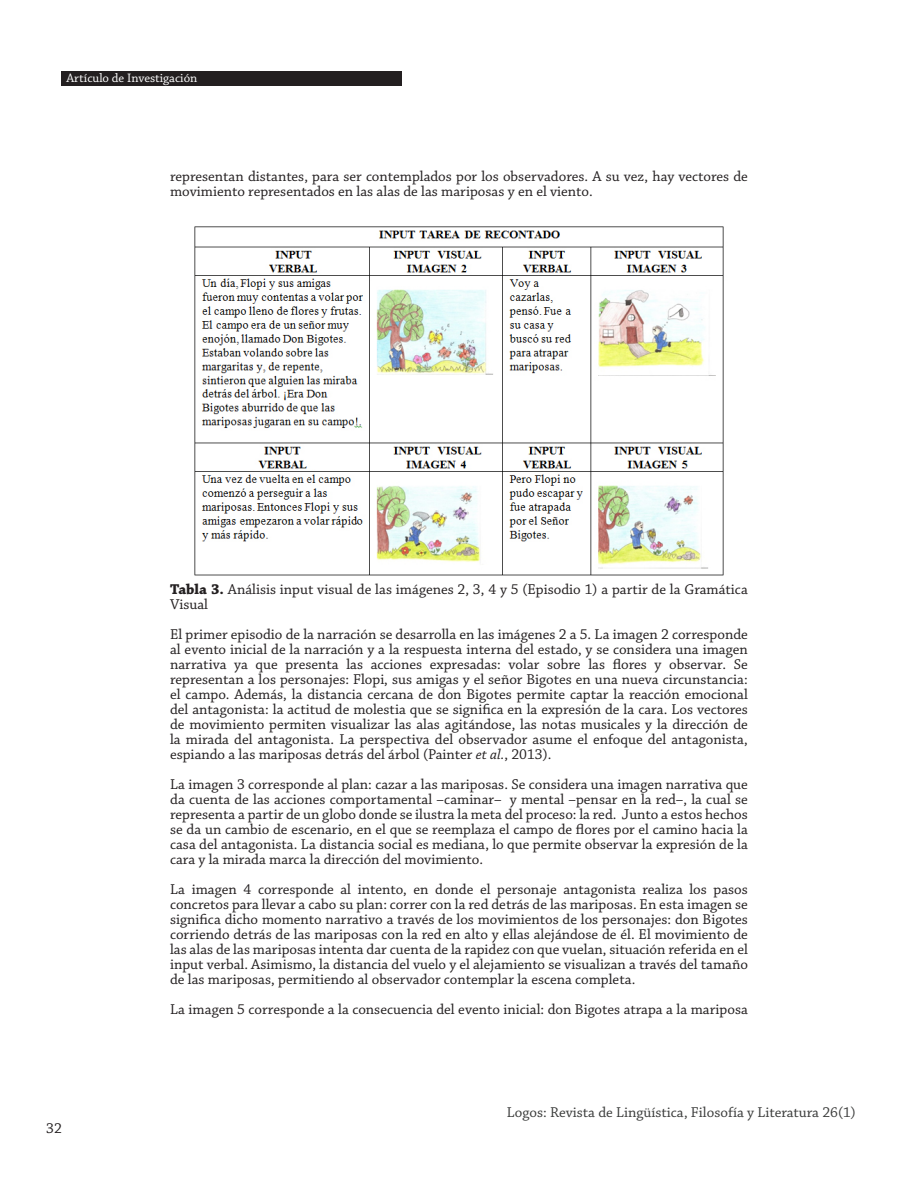
<style>
.page{position:relative;width:918px;height:1188px;background:#fff}
.page>*{position:absolute;margin:0;border:0;box-sizing:border-box;transform-origin:0 0}
.t1{font:15px/15px "Chaparral Pro";color:#231f20;text-align:justify}
.t2{font:15px "Chaparral Pro";color:#3a3b3a}
.t3{font:12.9px "Chaparral Pro";color:#fff}
.s1{font-weight:700}
.s2{font-style:italic}
</style>
<div class="page">
<div style="left:61px;top:72px;width:341px;height:14px;background:#231f20"></div>
<img style="left:194px;top:226px;width:530px;height:350px">
<p class="t3" style="left:66px;top:71px;width:132px">Artículo de Investigación</p>
<p class="t1" style="left:170px;top:170px;width:579px">representan distantes, para ser contemplados por los observadores. A su vez, hay vectores de movimiento representados en las alas de las mariposas y en el viento.</p>
<p class="t1" style="left:170px;top:582px;width:579px"><span class="s1">Tabla 3.</span> Análisis input visual de las imágenes 2, 3, 4 y 5 (Episodio 1) a partir de la Gramática<br>Visual</p>
<p class="t1" style="left:170px;top:627px;width:579px">El primer episodio de la narración se desarrolla en las imágenes 2 a 5. La imagen 2 corresponde al evento inicial de la narración y a la respuesta interna del estado, y se considera una imagen narrativa ya que presenta las acciones expresadas: volar sobre las flores y observar. Se representan a los personajes: Flopi, sus amigas y el señor Bigotes en una nueva circunstancia: el campo. Además, la distancia cercana de don Bigotes permite captar la reacción emocional del antagonista: la actitud de molestia que se significa en la expresión de la cara. Los vectores de movimiento permiten visualizar las alas agitándose, las notas musicales y la dirección de la mirada del antagonista. La perspectiva del observador asume el enfoque del antagonista, espiando a las mariposas detrás del árbol (Painter <span class="s2">et al.</span>, 2013).</p>
<p class="t1" style="left:170px;top:777px;width:579px">La imagen 3 corresponde al plan: cazar a las mariposas. Se considera una imagen narrativa que da cuenta de las acciones comportamental –caminar– y mental –pensar en la red–, la cual se representa a partir de un globo donde se ilustra la meta del proceso: la red. Junto a estos hechos se da un cambio de escenario, en el que se reemplaza el campo de flores por el camino hacia la casa del antagonista. La distancia social es mediana, lo que permite observar la expresión de la cara y la mirada marca la dirección del movimiento.</p>
<p class="t1" style="left:170px;top:882px;width:579px">La imagen 4 corresponde al intento, en donde el personaje antagonista realiza los pasos concretos para llevar a cabo su plan: correr con la red detrás de las mariposas. En esta imagen se significa dicho momento narrativo a través de los movimientos de los personajes: don Bigotes corriendo detrás de las mariposas con la red en alto y ellas alejándose de él. El movimiento de las alas de las mariposas intenta dar cuenta de la rapidez con que vuelan, situación referida en el input verbal. Asimismo, la distancia del vuelo y el alejamiento se visualizan a través del tamaño de las mariposas, permitiendo al observador contemplar la escena completa.</p>
<p class="t1" style="left:170px;top:1002px;width:579px">La imagen 5 corresponde a la consecuencia del evento inicial: don Bigotes atrapa a la mariposa</p>
<p class="t1" style="left:46px;top:1122px;width:17px">32</p>
<p class="t2" style="left:507px;top:1104px;width:351px">Logos: Revista de Lingüística, Filosofía y Literatura 26(1)</p>
</div>
